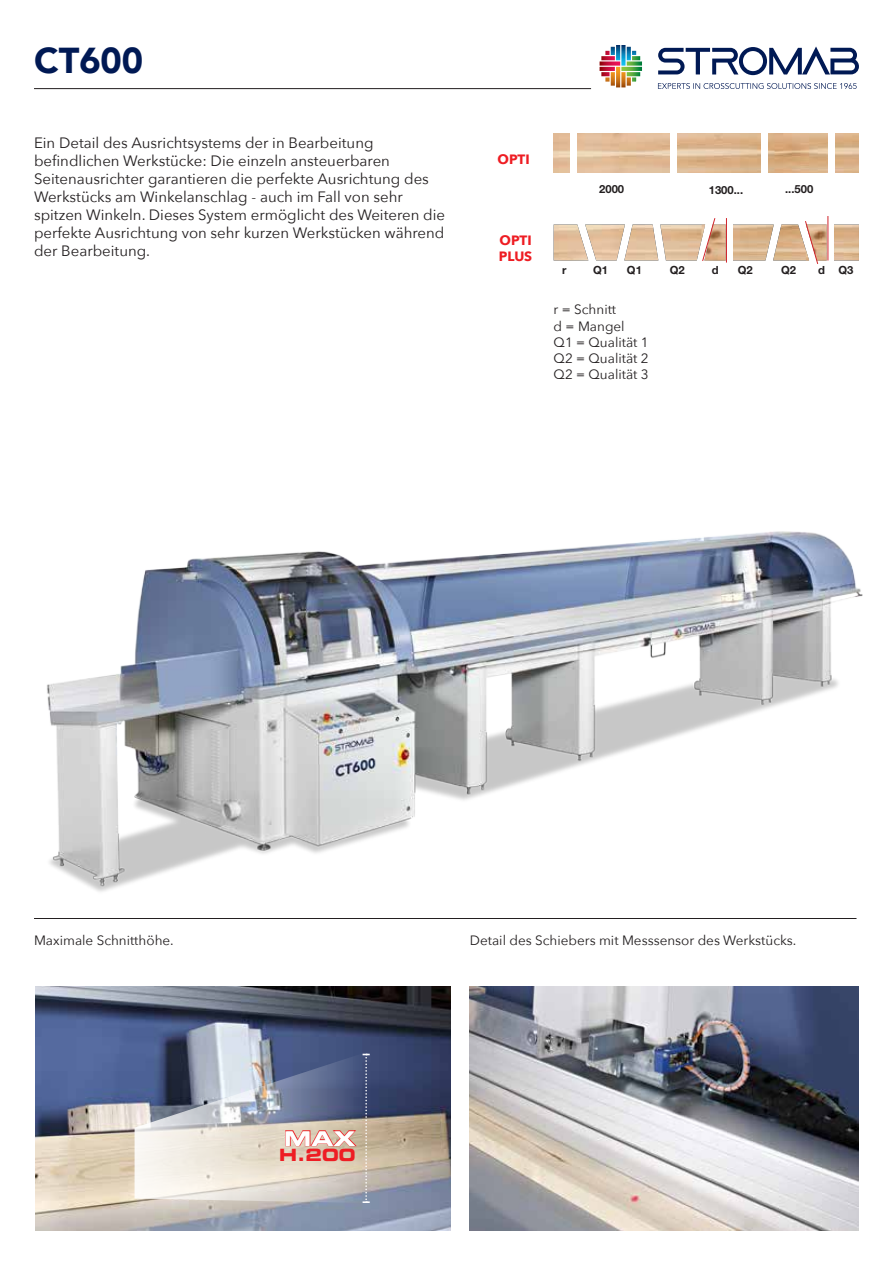
<style>
.page{position:relative;width:893px;height:1263px;background:#fff}
.page>*{position:absolute;margin:0;border:0;box-sizing:border-box;transform-origin:0 0}
.t1{font:900 36px "Avenir";color:#001954}
.t2{font:20.25px "Eurostile Bold Extended Two";color:#fff}
.t3{font:16.95px "Eurostile Bold Extended Two";color:#ee1d23}
.t4{font:15px/18px "Avenir Next";color:#231f20}
.t5{font:13.5px/16.2px "Avenir Next";color:#231f20}
.t6{font:700 13.5px/16.2px "Avenir Next";color:#ee1d23}
.t7{font:700 11.25px "Helvetica Neue LT Std";color:#231f20}
</style>
<div class="page">
<img style="left:768px;top:134px;width:60px;height:39px">
<img style="left:47px;top:531px;width:816px;height:361px">
<img style="left:470px;top:987px;width:389px;height:243px">
<img style="left:35px;top:987px;width:416px;height:243px">
<svg style="left:135px;top:1052px;width:235px;height:151px;background:#b2b1b6"></svg>
<hr style="left:34px;top:88px;width:557px;height:1px;background:#231f20">
<hr style="left:34px;top:918px;width:822px;height:1px;background:#231f20">
<svg style="left:600px;top:45px;width:42px;height:42px"></svg>
<svg style="left:658px;top:83px;width:199px;height:6px"></svg>
<svg style="left:658px;top:46px;width:201px;height:29px"></svg>
<hr style="left:827px;top:216px;width:1px;height:45px;background:#d1232a">
<svg style="left:554px;top:217px;width:305px;height:47px"></svg>
<hr style="left:726px;top:218px;width:1px;height:45px;background:#d1232a">
<h1 class="t1" style="left:34px;top:30px;width:111px">CT600</h1>
<p class="t4" style="left:34px;top:133px;width:413px">Ein Detail des Ausrichtsystems der in Bearbeitung befindlichen Werkstücke: Die einzeln ansteuerbaren Seitenausrichter garantieren die perfekte Ausrichtung des Werkstücks am Winkelanschlag - auch im Fall von sehr spitzen Winkeln. Dieses System ermöglicht des Weiteren die perfekte Ausrichtung von sehr kurzen Werkstücken während der Bearbeitung.</p>
<p class="t6" style="left:497px;top:151px;width:34px">OPTI</p>
<p class="t6" style="left:499px;top:232px;width:35px">OPTI<br>PLUS</p>
<p class="t7" style="left:599px;top:182px;width:26px">2000</p>
<p class="t7" style="left:709px;top:183px;width:36px">1300...</p>
<p class="t7" style="left:785px;top:182px;width:30px">...500</p>
<p class="t7" style="left:562px;top:263px;width:6px">r</p>
<p class="t7" style="left:593px;top:263px;width:16px">Q1</p>
<p class="t7" style="left:627px;top:263px;width:16px">Q1</p>
<p class="t7" style="left:712px;top:263px;width:8px">d</p>
<p class="t7" style="left:818px;top:263px;width:8px">d</p>
<p class="t7" style="left:670px;top:263px;width:16px">Q2</p>
<p class="t7" style="left:738px;top:263px;width:16px">Q2</p>
<p class="t7" style="left:781px;top:263px;width:16px">Q2</p>
<p class="t7" style="left:838px;top:263px;width:16px">Q3</p>
<p class="t5" style="left:554px;top:301px;width:96px">r = Schnitt<br>d = Mangel<br>Q1 = Qualität 1<br>Q2 = Qualität 2<br>Q2 = Qualität 3</p>
<p class="t5" style="left:34px;top:932px;width:141px">Maximale Schnitthöhe.</p>
<p class="t5" style="left:470px;top:932px;width:328px">Detail des Schiebers mit Messsensor des Werkstücks.</p>
<h2 class="t2" style="left:284px;top:1124px;width:73px">MAX</h2>
<p class="t3" style="left:279px;top:1143px;width:78px">h.200</p>
</div>
